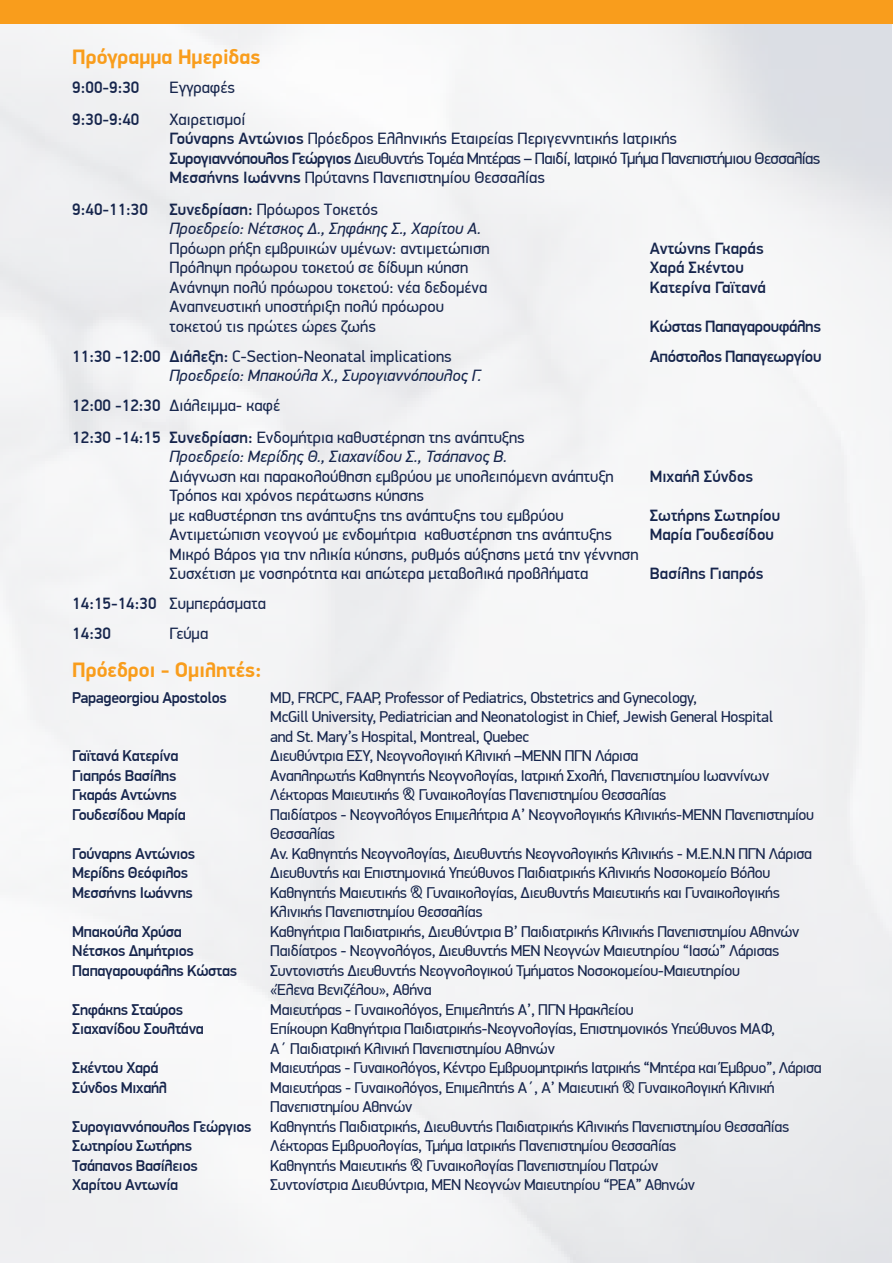
<style>
.page{position:relative;width:893px;height:1263px;background:#fff}
.page>*{position:absolute;margin:0;border:0;box-sizing:border-box;transform-origin:0 0}
.t1{font:700 21px "PF Din Display Pro";color:#f99d1c}
.t2{font:16.5px/19.5px "PF Din Display Pro";color:#16254c}
.t3{font:italic 16.5px/19.5px "PF Din Display Pro";color:#16254c}
.t4{font:500 16.5px/30px "PF Din Display Pro";color:#16254c}
.t5{font:500 16.5px "PF Din Display Pro";letter-spacing:-.025em;color:#16254c}
.t6{font:15.75px/19.5px "PF Din Display Pro";letter-spacing:-.02em;color:#16254c}
.t7{font:500 15.75px "PF Din Display Pro";letter-spacing:-.02em;color:#16254c}
.s1{font-weight:500}
.s2{font-weight:500;font-style:normal}
.s3{font-style:normal}
.s4{font-weight:400}
</style>
<div class="page">
<img style="left:0;top:23px;width:892px;height:1239px">
<div style="left:0;top:0;width:893px;height:23px;background:#f99d1c"></div>
<h1 class="t1" style="left:72px;top:44px;width:190px">Πρόγραμμα Ημερiδας</h1>
<p class="t4" style="left:72px;top:73px;width:69px">9:00-9:30</p>
<p class="t2" style="left:170px;top:78px;width:67px">Εγγραφές</p>
<p class="t4" style="left:72px;top:104px;width:69px">9:30-9:40</p>
<p class="t2" style="left:170px;top:110px;width:652px">Χαιρετισμοί<br><span class="s1">Γούναρης Αντώνιος</span> Πρόεδρος Ελληνικής Εταιρείας Περιγεννητικής Ιατρικής<br><span class="s1">Συρoγιαννόπουλος Γεώργιος</span> Διευθυντής Τομέα Μητέρας – Παιδί, Ιατρικό Τμήμα Πανεπιστήμιου Θεσσαλίας <span class="s1">Μεσσήνης Ιωάννης</span> Πρύτανης Πανεπιστημίου Θεσσαλίας</p>
<p class="t4" style="left:72px;top:194px;width:77px">9:40-11:30</p>
<p class="t3" style="left:170px;top:199px;width:313px"><span class="s2">Συνεδρίαση:</span> <span class="s3">Πρόωρος Tοκετός<br></span>Προεδρείο: Νέτσκος Δ., Σηφάκης Σ., Χαρίτου Α.</p>
<p class="t2" style="left:170px;top:239px;width:322px">Πρόωρη ρήξη εμβρυικών υμένων: αντιμετώπιση</p>
<p class="t4" style="left:650px;top:233px;width:115px">Αντώνης Γκαράς</p>
<p class="t2" style="left:170px;top:258px;width:300px">Πρόληψη πρόωρου τοκετού σε δίδυμη κύηση</p>
<p class="t4" style="left:650px;top:253px;width:96px">Χαρά Σκέντου</p>
<p class="t2" style="left:170px;top:278px;width:319px">Ανάνηψη πολύ πρόωρου τοκετού: νέα δεδομένα</p>
<p class="t4" style="left:650px;top:272px;width:118px">Κατερίνα Γαϊτανά</p>
<p class="t2" style="left:170px;top:297px;width:276px">Αναπνευστική υποστήριξη πολύ πρόωρου τοκετού τις πρώτες ώρες ζωής</p>
<p class="t5" style="left:650px;top:316px;width:173px">Κώστας Παπαγαρουφάλης</p>
<p class="t2" style="left:72px;top:347px;width:381px"><span class="s1">11:30 -12:00 Διάλεξη:</span> C-Section-Neonatal implications</p>
<p class="t5" style="left:650px;top:346px;width:173px">Απόστολος Παπαγεωργίου</p>
<p class="t3" style="left:72px;top:361px;width:411px;line-height:30px;text-indent:97px">Προεδρείο: Μπακούλα Χ., Συρογιαννόπουλος Γ.<br><span class="s2">12:00 -12:30</span> <span class="s3">Διάλειμμα- καφέ</span></p>
<p class="t3" style="left:170px;top:427px;width:357px;text-indent:-97px"><span class="s2">12:30 -14:15 Συνεδρίαση:</span> <span class="s3">Ενδομήτρια καθυστέρηση της ανάπτυξης<br></span>Προεδρείο: Μερίδης Θ., Σιαχανίδου Σ., Τσάπανος Β.</p>
<p class="t2" style="left:170px;top:467px;width:446px">Διάγνωση και παρακολούθηση εμβρύου με υπολειπόμενη ανάπτυξη</p>
<p class="t4" style="left:650px;top:461px;width:105px">Μιχαήλ Σύνδος</p>
<p class="t2" style="left:170px;top:486px;width:396px">Τρόπος και χρόνος περάτωσης κύησης<br>με καθυστέρηση της ανάπτυξης της ανάπτυξης του εμβρύου</p>
<p class="t4" style="left:650px;top:500px;width:132px">Σωτήρης Σωτηρίου</p>
<p class="t2" style="left:170px;top:525px;width:444px">Αντιμετώπιση νεογνού με ενδομήτρια καθυστέρηση της ανάπτυξης</p>
<p class="t4" style="left:650px;top:520px;width:126px">Μαρία Γουδεσίδου</p>
<p class="t2" style="left:170px;top:545px;width:471px">Μικρό Βάρος για την ηλικία κύησης, ρυθμός αύξησης μετά την γέννηση<br>Συσχέτιση με νοσηρότητα και απώτερα μεταβολικά προβλήματα</p>
<p class="t4" style="left:650px;top:559px;width:115px">Βασίλης Γιαπρός</p>
<p class="t4" style="left:72px;top:589px;width:195px">14:15-14:30 <span class="s4">Συμπεράσματα<br></span>14:30</p>
<p class="t2" style="left:170px;top:624px;width:40px">Γεύμα</p>
<h1 class="t1" style="left:72px;top:657px;width:191px">Πρόεδροι - Ομιλητές:</h1>
<p class="t7" style="left:72px;top:688px;width:156px">Papageorgiou Apostolos</p>
<p class="t6" style="left:270px;top:688px;width:504px">MD, FRCPC, FAAP, Professor of Pediatrics, Obstetrics and Gynecology,<br>McGill University, Pediatrician and Neonatologist in Chief, Jewish General Hospital and St. Mary’s Hospital, Montreal, Quebec</p>
<p class="t7" style="left:72px;top:746px;width:108px">Γαϊτανά Κατερίνα</p>
<p class="t6" style="left:270px;top:746px;width:370px">Διευθύντρια ΕΣΥ, Νεογνολογική Κλινική –ΜΕΝΝ ΠΓΝ Λάρισα</p>
<p class="t7" style="left:72px;top:766px;width:106px">Γιαπρός Βασίλης</p>
<p class="t6" style="left:270px;top:766px;width:500px">Αναπληρωτής Καθηγητής Νεογνολογίας, Ιατρική Σχολή, Πανεπιστημίου Ιωαννίνων</p>
<p class="t7" style="left:72px;top:785px;width:106px">Γκαράς Αντώνης</p>
<p class="t6" style="left:270px;top:785px;width:397px">Λέκτορας Μαιευτικής &amp; Γυναικολογίας Πανεπιστημίου Θεσσαλίας</p>
<p class="t7" style="left:72px;top:805px;width:115px">Γουδεσίδου Μαρία</p>
<p class="t6" style="left:270px;top:805px;width:545px">Παιδίατρος - Νεογνολόγος Επιμελήτρια Α’ Νεογνολογικής Κλινικής-ΜΕΝΝ Πανεπιστημίου<br>Θεσσαλίας</p>
<p class="t7" style="left:72px;top:844px;width:124px">Γούναρης Αντώνιος</p>
<p class="t6" style="left:270px;top:844px;width:543px">Aν. Καθηγητής Νεογνολογίας, Διευθυντής Νεογνολογικής Κλινικής - Μ.Ε.Ν.Ν ΠΓΝ Λάρισα</p>
<p class="t7" style="left:72px;top:863px;width:117px">Μερίδης Θεόφιλος</p>
<p class="t6" style="left:270px;top:863px;width:502px">Διευθυντής και Επιστημονικά Υπεύθυνος Παιδιατρικής Κλινικής Νοσοκομείο Βόλου</p>
<p class="t7" style="left:72px;top:883px;width:122px">Μεσσήνης Ιωάννης</p>
<p class="t6" style="left:270px;top:883px;width:511px">Καθηγητής Μαιευτικής &amp; Γυναικολογίας, ∆ιευθυντής Μαιευτικής και Γυναικολογικής<br>Κλινικής Πανεπιστημίου Θεσσαλίας</p>
<p class="t7" style="left:72px;top:922px;width:111px">Μπακούλα Χρύσα</p>
<p class="t6" style="left:270px;top:922px;width:531px">Καθηγήτρια Παιδιατρικής, Διευθύντρια Β’ Παιδιατρικής Κλινικής Πανεπιστημίου Αθηνών</p>
<p class="t7" style="left:72px;top:941px;width:123px">Νέτσκος Δημήτριος</p>
<p class="t6" style="left:270px;top:941px;width:510px">Παιδίατρος - Νεογνολόγος, Διευθυντής ΜΕΝ Νεογνών Μαιευτηρίου “Ιασώ” Λάρισας</p>
<p class="t7" style="left:72px;top:961px;width:166px">Παπαγαρουφάλης Κώστας</p>
<p class="t6" style="left:270px;top:961px;width:471px">Συντονιστής Διευθυντής Νεογνολογικού Τμήματος Νοσοκομείου-Μαιευτηρίου «Έλενα Βενιζέλου», Αθήνα</p>
<p class="t7" style="left:72px;top:1000px;width:112px">Σηφάκης Σταύρος</p>
<p class="t6" style="left:270px;top:1000px;width:365px">Μαιευτήρας - Γυναικολόγος, Επιμελητής Α’, ΠΓΝ Ηρακλείου</p>
<p class="t7" style="left:72px;top:1019px;width:133px">Σιαχανίδου Σουλτάνα</p>
<p class="t6" style="left:270px;top:1019px;width:506px">Επίκουρη Καθηγήτρια Παιδιατρικής-Νεογνολογίας, Επιστημονικός Υπεύθυνος ΜΑΦ,<br>Α΄ Παιδιατρική Κλινική Πανεπιστημίου Αθηνών</p>
<p class="t7" style="left:72px;top:1058px;width:88px">Σκέντου Χαρά</p>
<p class="t6" style="left:270px;top:1058px;width:553px">Μαιευτήρας - Γυναικολόγος, Κέντρο Εμβρυομητρικής Ιατρικής “Μητέρα και Έμβρυο”, Λάρισα</p>
<p class="t7" style="left:72px;top:1078px;width:96px">Σύνδος Μιχαήλ</p>
<p class="t6" style="left:270px;top:1078px;width:506px">Μαιευτήρας - Γυναικολόγος, Επιμελητής Α΄, Α’ Μαιευτική &amp; Γυναικολογική Κλινική</p>
<p class="t6" style="left:270px;top:1097px;width:144px">Πανεπιστημίου Αθηνών</p>
<p class="t6" style="left:72px;top:1117px;width:718px"><span class="s1">Συρoγιαννόπουλος Γεώργιος</span> Καθηγητής Παιδιατρικής, Διευθυντής Παιδιατρικής Κλινικής Πανεπιστημίου Θεσσαλίας</p>
<p class="t7" style="left:72px;top:1136px;width:121px">Σωτηρίου Σωτήρης</p>
<p class="t6" style="left:270px;top:1136px;width:407px">Λέκτορας Εμβρυολογίας, Τμήμα Ιατρικής Πανεπιστημίου Θεσσαλίας</p>
<p class="t7" style="left:72px;top:1156px;width:127px">Τσάπανος Βασίλειος</p>
<p class="t6" style="left:270px;top:1156px;width:389px">Καθηγητής Μαιευτικής &amp; Γυναικολογίας Πανεπιστημίου Πατρών</p>
<p class="t7" style="left:72px;top:1175px;width:107px">Χαρίτου Αντωνία</p>
<p class="t6" style="left:270px;top:1175px;width:426px">Συντονίστρια Διευθύντρια, ΜΕΝ Νεογνών Μαιευτηρίου “ΡΕΑ” Αθηνών</p>
</div>
